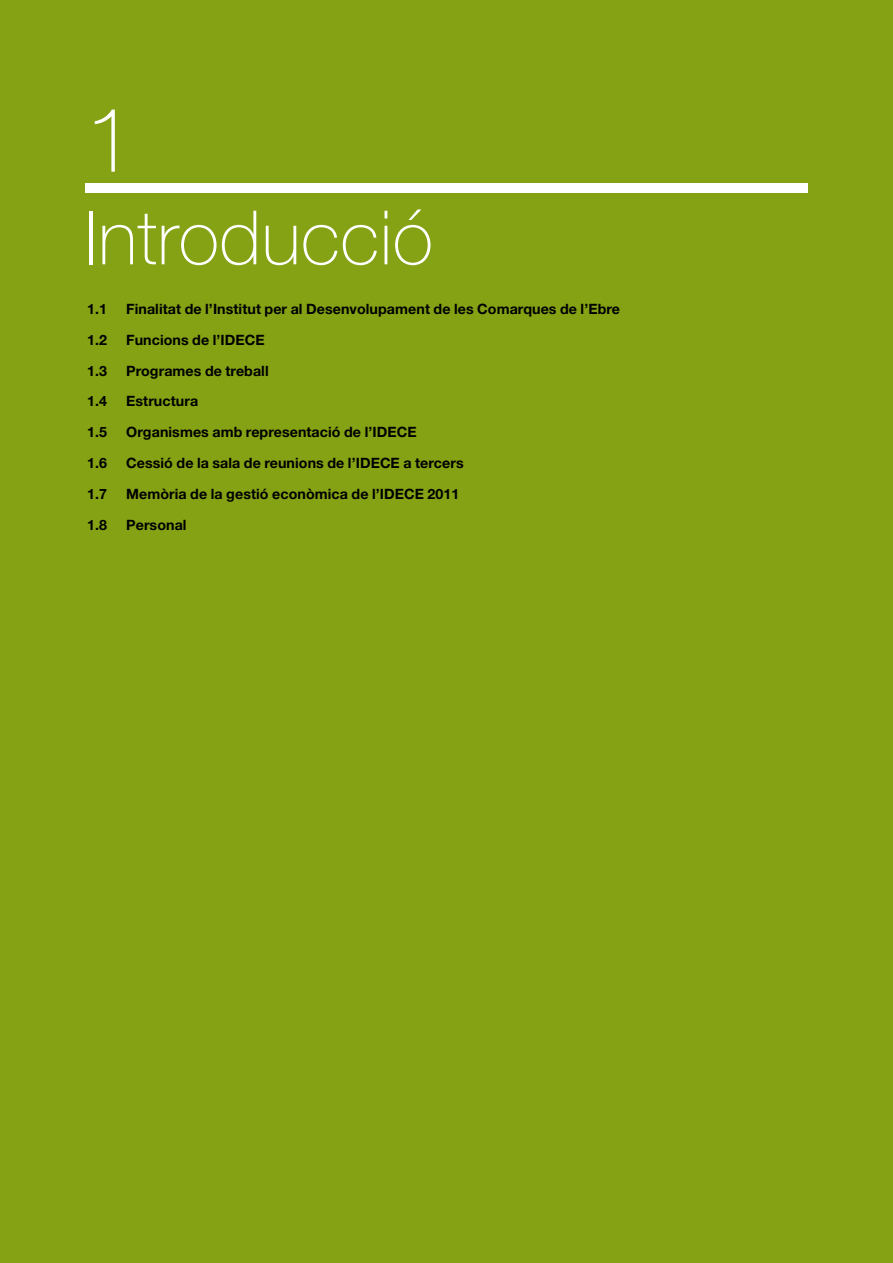
<style>
.page{position:relative;width:893px;height:1263px;background:#84a214}
.page>*{position:absolute;margin:0;border:0;box-sizing:border-box;transform-origin:0 0}
.t1{font:100 90px "Helvetica Neue LT Std";color:#fff}
.t2{font:100 75px "Helvetica Neue LT Std";letter-spacing:.005em;color:#fff}
.t3{font:700 14.25px "Helvetica Neue LT Std";letter-spacing:.005em;color:#000}
</style>
<div class="page">
<div style="left:85px;top:184px;width:723px;height:9px;background:#fff"></div>
<h1 class="t1" style="left:85px;top:88px;width:52px">1</h1>
<h2 class="t2" style="left:85px;top:195px;width:349px">Introducció</h2>
<p class="t3" style="left:87px;top:300px;width:21px">1.1</p>
<p class="t3" style="left:126px;top:300px;width:495px">Finalitat de l’Institut per al Desenvolupament de les Comarques de l’Ebre</p>
<p class="t3" style="left:87px;top:331px;width:21px">1.2</p>
<p class="t3" style="left:126px;top:331px;width:140px">Funcions de l’IDECE</p>
<p class="t3" style="left:87px;top:362px;width:21px">1.3</p>
<p class="t3" style="left:126px;top:362px;width:144px">Programes de treball</p>
<p class="t3" style="left:87px;top:393px;width:21px">1.4</p>
<p class="t3" style="left:126px;top:393px;width:73px">Estructura</p>
<p class="t3" style="left:87px;top:423px;width:21px">1.5</p>
<p class="t3" style="left:126px;top:423px;width:292px">Organismes amb representació de l’IDECE</p>
<p class="t3" style="left:87px;top:454px;width:21px">1.6</p>
<p class="t3" style="left:126px;top:454px;width:339px">Cessió de la sala de reunions de l’IDECE a tercers</p>
<p class="t3" style="left:87px;top:485px;width:21px">1.7</p>
<p class="t3" style="left:126px;top:485px;width:335px">Memòria de la gestió econòmica de l’IDECE 2011</p>
<p class="t3" style="left:87px;top:516px;width:21px">1.8</p>
<p class="t3" style="left:126px;top:516px;width:62px">Personal</p>
</div>
